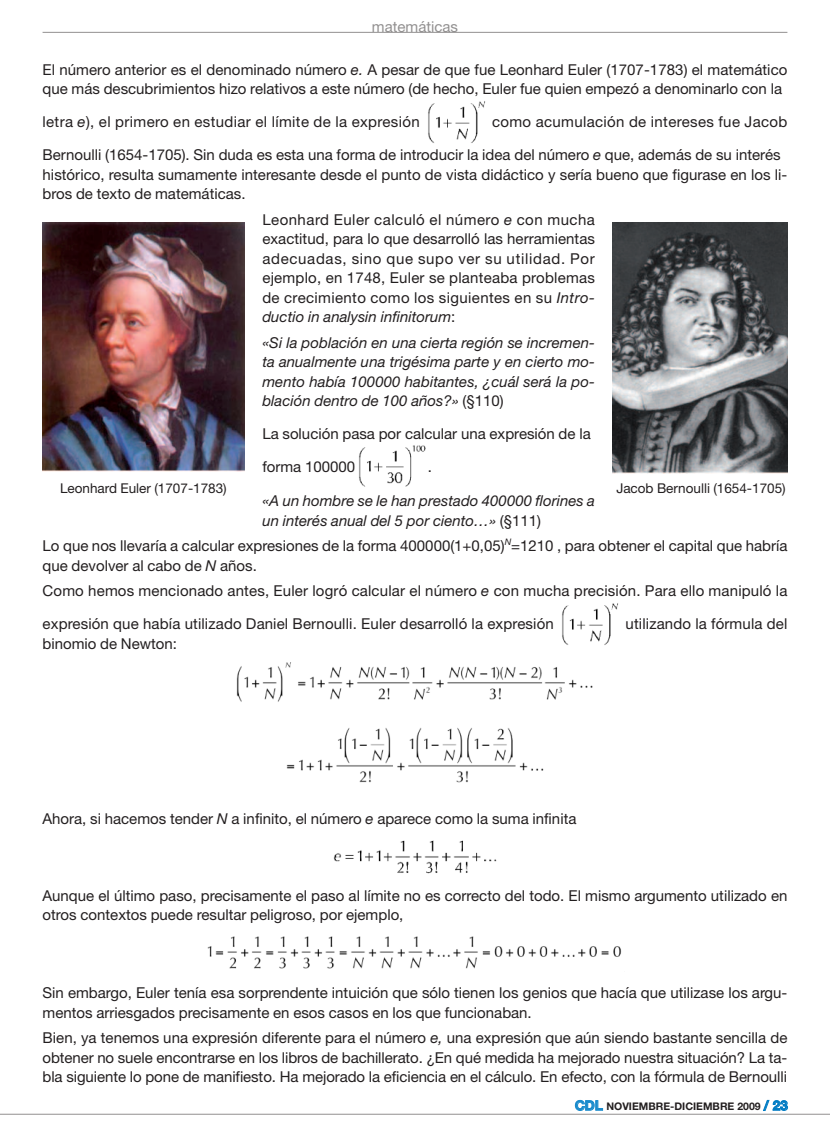
<style>
.page{position:relative;width:830px;height:1127px;background:#fff}
.page>*{position:absolute;margin:0;border:0;box-sizing:border-box;transform-origin:0 0}
.t1{font:15px/19.5px "Helvetica Neue";color:#231f20}
.t2{font:italic 15px/19.5px "Helvetica Neue";color:#231f20;text-align:justify}
.t3{font:15px "Helvetica Neue";letter-spacing:.025em;color:#231f20}
.t4{font:15px "Helvetica Neue";color:#929090}
.t5{font:13.5px "Helvetica Neue";color:#231f20}
.t6{font:700 10.5px "Helvetica Neue";color:#231f20}
.s1{font-style:italic}
.s2{font-style:normal}
.s3{font-size:13.5px;color:#1a8bcc}
.s4{font-size:13.5px;color:#007bc3}
</style>
<div class="page">
<img style="left:207px;top:936px;width:415px;height:33px">
<img style="left:333px;top:840px;width:164px;height:34px">
<img style="left:286px;top:727px;width:258px;height:56px">
<img style="left:236px;top:662px;width:357px;height:40px">
<img style="left:562px;top:603px;width:56px;height:42px">
<img style="left:359px;top:445px;width:67px;height:42px">
<img style="left:428px;top:101px;width:57px;height:42px">
<hr style="left:43px;top:32px;width:744px;height:1px;background:#929090">
<hr style="left:0;top:1114px;width:829px;height:1px;background:#929090">
<img style="left:612px;top:223px;width:175px;height:250px">
<img style="left:43px;top:223px;width:201px;height:249px">
<p class="t4" style="left:372px;top:21px;width:88px">matemáticas</p>
<p class="t1" style="left:43px;top:61px;width:746px">El número anterior es el denominado número <span class="s1">e.</span> A pesar de que fue Leonhard Euler (1707-1783) el matemático que más descubrimientos hizo relativos a este número (de hecho, Euler fue quien empezó a denominarlo con la</p>
<p class="t3" style="left:43px;top:116px;width:378px">letra <span class="s1">e</span>), el primero en estudiar el límite de la expresión</p>
<p class="t3" style="left:492px;top:116px;width:297px">como acumulación de intereses fue Jacob</p>
<p class="t1" style="left:43px;top:146px;width:746px">Bernoulli (1654-1705). Sin duda es esta una forma de introducir la idea del número <span class="s1">e</span> que, además de su interés histórico, resulta sumamente interesante desde el punto de vista didáctico y sería bueno que figurase en los li&shy;bros de texto de matemáticas.</p>
<p class="t1" style="left:262px;top:211px;width:334px;text-align:justify">Leonhard Euler calculó el número <span class="s1">e</span> con mucha exactitud, para lo que desarrolló las herramientas adecuadas, sino que supo ver su utilidad. Por ejemplo, en 1748, Euler se planteaba problemas de crecimiento como los siguientes en su <span class="s1">Intro&shy;ductio in analysin infinitorum</span>:</p>
<p class="t2" style="left:262px;top:334px;width:334px">«Si la población en una cierta región se incremen&shy;ta anualmente una trigésima parte y en cierto mo&shy;mento había 100000 habitantes, ¿cuál será la po&shy;blación dentro de 100 años?» <span class="s2">(§110)</span></p>
<p class="t1" style="left:262px;top:425px;width:330px">La solución pasa por calcular una expresión de la</p>
<p class="t1" style="left:262px;top:458px;width:94px">forma 100000</p>
<p class="t1" style="left:427px;top:458px;width:6px">.</p>
<p class="t2" style="left:262px;top:492px;width:334px">«A un hombre se le han prestado 400000 florines a un interés anual del 5 por ciento…» <span class="s2">(§111)</span></p>
<p class="t1" style="left:43px;top:537px;width:746px">Lo que nos llevaría a calcular expresiones de la forma 400000(1+0,05)<sup>N</sup>=1210 , para obtener el capital que habría que devolver al cabo de <span class="s1">N</span> años.</p>
<p class="t1" style="left:43px;top:582px;width:746px">Como hemos mencionado antes, Euler logró calcular el número <span class="s1">e</span> con mucha precisión. Para ello manipuló la</p>
<p class="t1" style="left:43px;top:615px;width:512px">expresión que había utilizado Daniel Bernoulli. Euler desarrolló la expresión</p>
<p class="t1" style="left:625px;top:615px;width:163px">utilizando la fórmula del</p>
<p class="t1" style="left:43px;top:635px;width:136px">binomio de Newton:</p>
<p class="t5" style="left:60px;top:483px;width:168px">Leonhard Euler (1707-1783)</p>
<p class="t5" style="left:616px;top:483px;width:171px">Jacob Bernoulli (1654-1705)</p>
<p class="t1" style="left:43px;top:810px;width:535px">Ahora, si hacemos tender <span class="s1">N</span> a infinito, el número <span class="s1">e</span> aparece como la suma infinita</p>
<p class="t1" style="left:43px;top:887px;width:746px">Aunque el último paso, precisamente el paso al límite no es correcto del todo. El mismo argumento utilizado en otros contextos puede resultar peligroso, por ejemplo,</p>
<p class="t1" style="left:43px;top:984px;width:746px">Sin embargo, Euler tenía esa sorprendente intuición que sólo tienen los genios que hacía que utilizase los argu&shy;mentos arriesgados precisamente en esos casos en los que funcionaban.</p>
<p class="t1" style="left:43px;top:1029px;width:746px;text-align:justify">Bien, ya tenemos una expresión diferente para el número <span class="s1">e,</span> una expresión que aún siendo bastante sencilla de obtener no suele encontrarse en los libros de bachillerato. ¿En qué medida ha mejorado nuestra situación? La ta&shy;bla siguiente lo pone de manifiesto. Ha mejorado la eficiencia en el cálculo. En efecto, con la fórmula de Bernoulli</p>
<p class="t6" style="left:574px;top:1103px;width:214px"><span class="s3">CDL</span> NOVIEMBRE-DICIEMBRE 2009 <span class="s4">/ 23</span></p>
</div>
